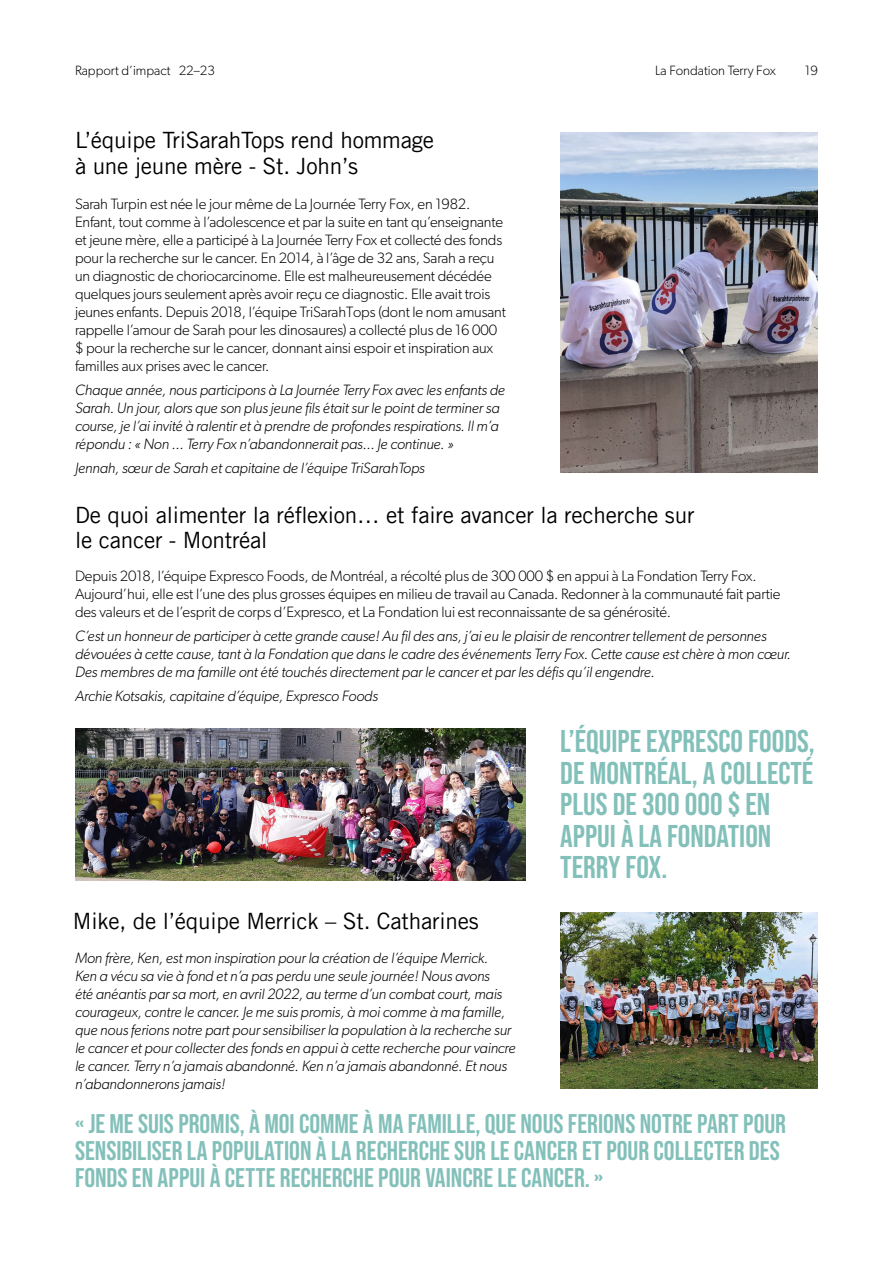
<style>
.page{position:relative;width:893px;height:1263px;background:#fff}
.page>*{position:absolute;margin:0;border:0;box-sizing:border-box;transform-origin:0 0}
.t1{font:31.5px/31.5px "Bebas Neue";color:#83c0ba}
.t2{font:27px/27px "Bebas Neue";color:#83c0ba}
.t3{font:22.5px/25.5px "Trade Gothic LT Pro";letter-spacing:-.01em;color:#000}
.t4{font:italic 300 15px/18px "Gibson";letter-spacing:-.01em;color:#000}
.t5{font:300 15px/18px "Gibson";letter-spacing:-.01em;color:#000}
.t6{font:300 13.5px "Gibson";color:#000}
</style>
<div class="page">
<img style="left:560px;top:132px;width:258px;height:341px">
<img style="left:75px;top:728px;width:451px;height:152px">
<img style="left:560px;top:913px;width:258px;height:175px">
<p class="t6" style="left:75px;top:62px;width:141px">Rapport d’impact 22–23</p>
<p class="t6" style="left:655px;top:62px;width:122px">La Fondation Terry Fox</p>
<p class="t6" style="left:805px;top:62px;width:15px">19</p>
<h3 class="t3" style="left:75px;top:127px;width:361px">L’équipe TriSarahTops rend hommage à une jeune mère - St. John’s</h3>
<p class="t5" style="left:75px;top:195px;width:432px">Sarah Turpin est née le jour même de La Journée Terry Fox, en 1982.<br>Enfant, tout comme à l’adolescence et par la suite en tant qu’enseignante et jeune mère, elle a participé à La Journée Terry Fox et collecté des fonds pour la recherche sur le cancer. En 2014, à l’âge de 32 ans, Sarah a reçu un diagnostic de choriocarcinome. Elle est malheureusement décédée quelques jours seulement après avoir reçu ce diagnostic. Elle avait trois jeunes enfants. Depuis 2018, l’équipe TriSarahTops (dont le nom amusant rappelle l’amour de Sarah pour les dinosaures) a collecté plus de 16 000 $ pour la recherche sur le cancer, donnant ainsi espoir et inspiration aux familles aux prises avec le cancer.</p>
<p class="t4" style="left:75px;top:381px;width:432px">Chaque année, nous participons à La Journée Terry Fox avec les enfants de Sarah. Un jour, alors que son plus jeune fils était sur le point de terminer sa course, je l’ai invité à ralentir et à prendre de profondes respirations. Il m’a répondu : « Non ... Terry Fox n’abandonnerait pas... Je continue. »</p>
<p class="t4" style="left:75px;top:459px;width:351px">Jennah, sœur de Sarah et capitaine de l’équipe TriSarahTops</p>
<h3 class="t3" style="left:75px;top:502px;width:621px">De quoi alimenter la réflexion… et faire avancer la recherche sur le cancer - Montréal</h3>
<p class="t5" style="left:75px;top:566px;width:707px">Depuis 2018, l’équipe Expresco Foods, de Montréal, a récolté plus de 300 000 $ en appui à La Fondation Terry Fox.<br>Aujourd’hui, elle est l’une des plus grosses équipes en milieu de travail au Canada. Redonner à la communauté fait partie des valeurs et de l’esprit de corps d’Expresco, et La Fondation lui est reconnaissante de sa générosité.</p>
<p class="t4" style="left:75px;top:626px;width:718px">C’est un honneur de participer à cette grande cause! Au fil des ans, j’ai eu le plaisir de rencontrer tellement de personnes dévouées à cette cause, tant à la Fondation que dans le cadre des événements Terry Fox. Cette cause est chère à mon cœur.<br>Des membres de ma famille ont été touchés directement par le cancer et par les défis qu’il engendre.</p>
<p class="t4" style="left:75px;top:686px;width:305px">Archie Kotsakis, capitaine d’équipe, Expresco Foods</p>
<h3 class="t3" style="left:73px;top:908px;width:407px">Mike, de l’équipe Merrick – St. Catharines</h3>
<p class="t4" style="left:75px;top:948px;width:442px">Mon frère, Ken, est mon inspiration pour la création de l’équipe Merrick.<br>Ken a vécu sa vie à fond et n’a pas perdu une seule journée! Nous avons<br>été anéantis par sa mort, en avril 2022, au terme d’un combat court, mais courageux, contre le cancer. Je me suis promis, à moi comme à ma famille, que nous ferions notre part pour sensibiliser la population à la recherche sur le cancer et pour collecter des fonds en appui à cette recherche pour vaincre le cancer. Terry n’a jamais abandonné. Ken n’a jamais abandonné. Et nous n’abandonnerons jamais!</p>
<h1 class="t1" style="left:560px;top:725px;width:256px">L’ÉQUIPE EXPRESCO FOODS,<br>DE MONTRÉAL, A COLLECTÉ<br>PLUS DE 300 000 $ EN<br>APPUI À LA FONDATION<br>TERRY FOX.</h1>
<h2 class="t2" style="left:75px;top:1110px;width:712px">« JE ME SUIS PROMIS, À MOI COMME À MA FAMILLE, QUE NOUS FERIONS NOTRE PART POUR<br>SENSIBILISER LA POPULATION À LA RECHERCHE SUR LE CANCER ET POUR COLLECTER DES<br>FONDS EN APPUI À CETTE RECHERCHE POUR VAINCRE LE CANCER. »</h2>
</div>
